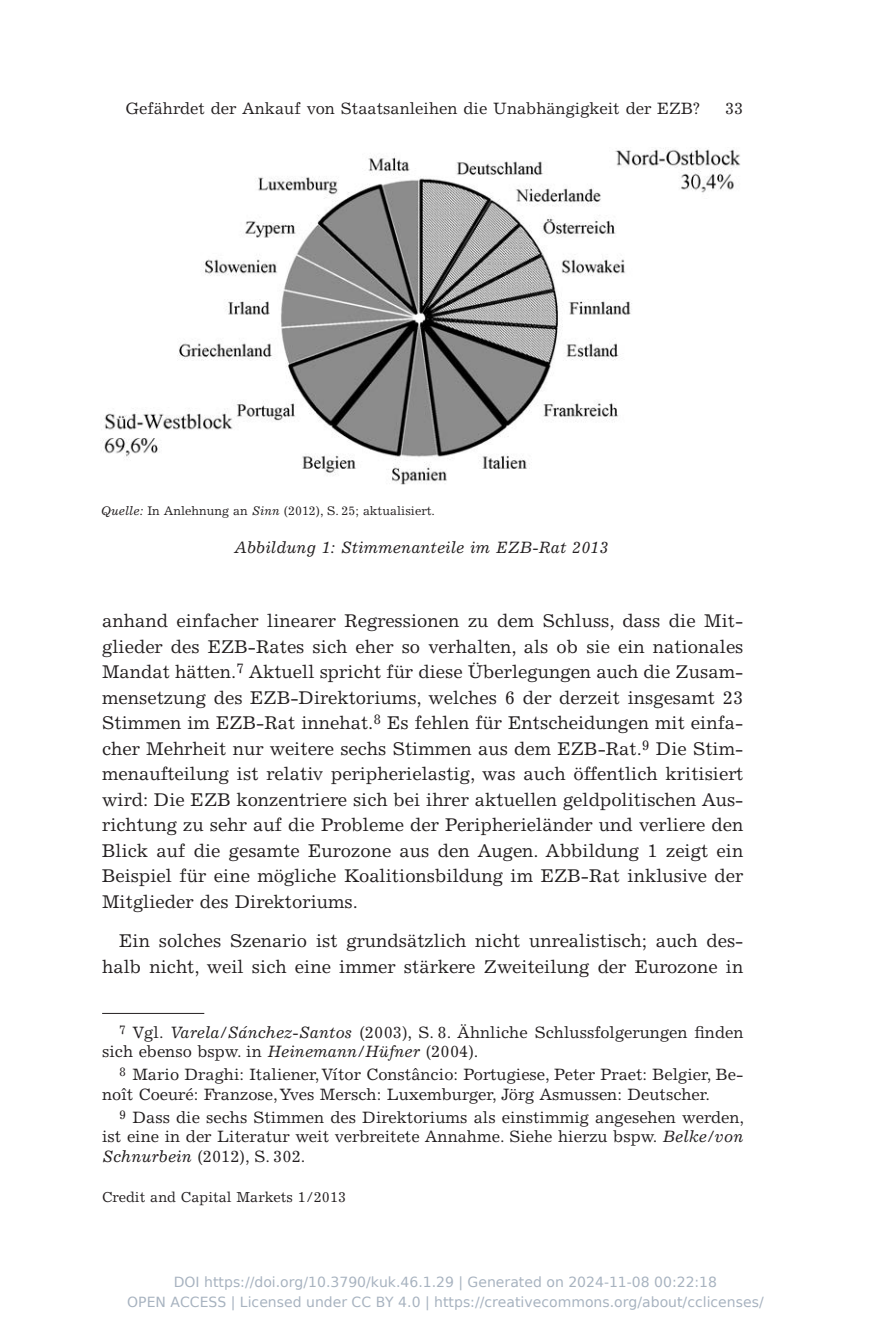
<style>
.page{position:relative;width:891px;height:1321px;background:#fff}
.page>*{position:absolute;margin:0;border:0;box-sizing:border-box;transform-origin:0 0}
.t1{font:18.4px/25.6px "Excelsior LT Std";color:#231f20;text-align:justify}
.t2{font:16.4px/19.8px "Excelsior LT Std";color:#231f20}
.t3{font:italic 16.4px "Excelsior LT Std";color:#231f20}
.t4{font:14.4px "Excelsior LT Std";color:#231f20}
.t5{font:14px "DejaVu Sans";color:rgb(36 64 97/.4)}
.t6{font:12.4px "Excelsior LT Std";color:#231f20}
.s1{font-style:italic}
</style>
<div class="page">
<hr style="left:102px;top:1013px;width:102px;height:1px;background:#231f20">
<img style="left:101px;top:148px;width:640px;height:337px">
<p class="t2" style="left:125px;top:99px;width:575px">Gefährdet der Ankauf von Staatsanleihen die Unabhängigkeit der EZB?</p>
<p class="t2" style="left:724px;top:99px;width:20px">33</p>
<p class="t6" style="left:101px;top:504px;width:335px"><span class="s1">Quelle:</span> In Anlehnung an <span class="s1">Sinn</span> (2012), S. 25; aktualisiert.</p>
<p class="t3" style="left:234px;top:538px;width:376px">Abbildung 1: Stimmenanteile im EZB-Rat 2013</p>
<p class="t1" style="left:102px;top:608px;width:642px">anhand einfacher linearer Regressionen zu dem Schluss, dass die Mit&shy;glieder des EZB-Rates sich eher so verhalten, als ob sie ein nationales Mandat hätten.<sup>7</sup> Aktuell spricht für diese Überlegungen auch die Zusam&shy;mensetzung des EZB-Direktoriums, welches 6 der derzeit insgesamt 23<br>Stimmen im EZB-Rat innehat.<sup>8</sup> Es fehlen für Entscheidungen mit einfa&shy;cher Mehrheit nur weitere sechs Stimmen aus dem EZB-Rat.<sup>9</sup> Die Stim&shy;menaufteilung ist relativ peripherielastig, was auch öffentlich kritisiert wird: Die EZB konzentriere sich bei ihrer aktuellen geldpolitischen Aus&shy;richtung zu sehr auf die Probleme der Peripherieländer und verliere den Blick auf die gesamte Eurozone aus den Augen. Abbildung 1 zeigt ein Beispiel für eine mögliche Koalitionsbildung im EZB-Rat inklusive der Mitglieder des Direktoriums.</p>
<p class="t1" style="left:102px;top:928px;width:642px;text-align:right">Ein solches Szenario ist grundsätzlich nicht unrealistisch; auch des&shy;halb nicht, weil sich eine immer stärkere Zweiteilung der Eurozone in</p>
<p class="t2" style="left:102px;top:1022px;width:642px;text-indent:17px"><sup>7</sup> Vgl. <span class="s1">Varela/Sánchez-Santos</span> (2003), S. 8. Ähnliche Schlussfolgerungen finden sich ebenso bspw. in <span class="s1">Heinemann/Hüfner</span> (2004).</p>
<p class="t2" style="left:102px;top:1065px;width:642px;text-indent:17px"><sup>8</sup> Mario Draghi: Italiener, Vítor Constâncio: Portugiese, Peter Praet: Belgier, Be&shy;noît Coeuré: Franzose, Yves Mersch: Luxemburger, Jörg Asmussen: Deutscher.</p>
<p class="t2" style="left:102px;top:1107px;width:643px;text-align:justify;text-indent:17px"><sup>9</sup> Dass die sechs Stimmen des Direktoriums als einstimmig angesehen werden, ist eine in der Literatur weit verbreitete Annahme. Siehe hierzu bspw. <span class="s1">Belke/von Schnurbein</span> (2012), S. 302.</p>
<p class="t4" style="left:102px;top:1189px;width:245px">Credit and Capital Markets 1 / 2013</p>
<p class="t5" style="left:174px;top:1274px;width:544px">DOI https://doi.org/10.3790/kuk.46.1.29 | Generated on 2024-11-08 00:22:18</p>
<p class="t5" style="left:127px;top:1294px;width:637px">OPEN ACCESS | Licensed under CC BY 4.0 | https://creativecommons.org/about/cclicenses/</p>
</div>
